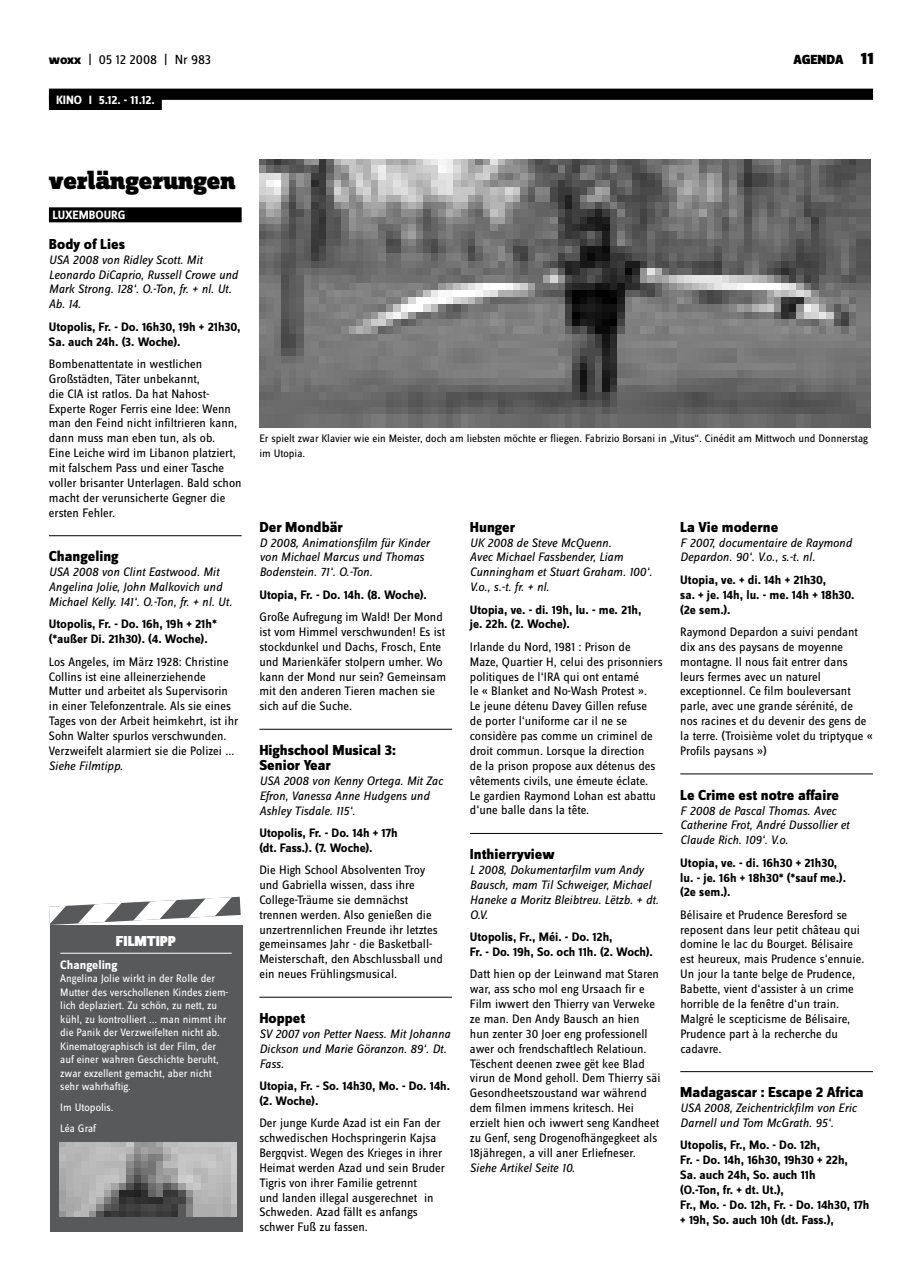
<style>
.page{position:relative;width:922px;height:1276px;background:#fff}
.page>*{position:absolute;margin:0;border:0;box-sizing:border-box;transform-origin:0 0}
.t1{font:900 26.25px "Zine Slab Dis";letter-spacing:-.005em;color:#000}
.t2{font:800 15px/14.9px "Zine Sans Dis";color:#000}
.t3{font:900 15px "Zine Sans Dis";letter-spacing:-.01em;color:#fff}
.t4{font:13.75px "Zine Sans Dis";color:#000}
.t5{font:900 13.75px "Zine Sans Dis";color:#000}
.t6{font:12.75px/14.9px "Zine Sans Dis";color:#000}
.t7{font:italic 12.75px/14.9px "Zine Sans Dis";color:#000}
.t8{font:700 12.75px/14.9px "Zine Sans Dis";color:#000}
.t9{font:700 12.75px "Zine Sans Dis";color:#fff}
.t10{font:700 12.5px "Zine Sans Dis";color:#fff}
.t11{font:11.25px/13.5px "Zine Sans Dis";color:#fff}
.t12{font:11.25px/14.9px "Zine Sans Dis";color:#000}
.s1{font-weight:800}
.s2{font-size:17.5px}
</style>
<div class="page">
<div style="left:49px;top:89px;width:823px;height:11px;background:#000"></div>
<div style="left:50px;top:925px;width:192px;height:306px;background:#58595b"></div>
<hr style="left:60px;top:953px;width:172px;height:1px;background:#fff">
<svg style="left:49px;top:896px;width:192px;height:29px"></svg>
<div style="left:49px;top:207px;width:192px;height:15px;background:#000"></div>
<hr style="left:49px;top:535px;width:192px;height:1px;background:#000">
<hr style="left:259px;top:729px;width:193px;height:1px;background:#000">
<hr style="left:259px;top:997px;width:193px;height:1px;background:#000">
<hr style="left:469px;top:833px;width:193px;height:1px;background:#000">
<hr style="left:680px;top:773px;width:192px;height:1px;background:#000">
<hr style="left:680px;top:1071px;width:192px;height:1px;background:#000">
<img style="left:59px;top:1142px;width:177px;height:74px">
<div style="left:49px;top:94px;width:113px;height:16px;background:#000"></div>
<img style="left:259px;top:159px;width:611px;height:268px">
<p class="t4" style="left:49px;top:53px;width:164px"><span class="s1">woxx</span> | 05 12 2008 | Nr 983</p>
<p class="t5" style="left:793px;top:53px;width:82px">AGENDA <span class="s2">11</span></p>
<p class="t10" style="left:56px;top:93px;width:100px">KINO I 5.12. - 11.12.</p>
<h1 class="t1" style="left:49px;top:167px;width:188px">verlängerungen</h1>
<p class="t10" style="left:52px;top:208px;width:74px">Luxembourg</p>
<p class="t2" style="left:49px;top:237px;width:78px">Body of Lies</p>
<p class="t7" style="left:49px;top:252px;width:190px">USA 2008 von Ridley Scott. Mit<br>Leonardo DiCaprio, Russell Crowe und<br>Mark Strong. 128‘. O.-Ton, fr. + nl. Ut.<br>Ab. 14.</p>
<p class="t8" style="left:49px;top:320px;width:193px">Utopolis, Fr. - Do. 16h30, 19h + 21h30,<br>Sa. auch 24h. (3. Woche).</p>
<p class="t6" style="left:49px;top:357px;width:194px">Bombenattentate in westlichen Großstädten, Täter unbekannt,<br>die CIA ist ratlos. Da hat Nahost-Experte Roger Ferris eine Idee: Wenn man den Feind nicht infiltrieren kann, dann muss man eben tun, als ob.<br>Eine Leiche wird im Libanon platziert, mit falschem Pass und einer Tasche voller brisanter Unterlagen. Bald schon macht der verunsicherte Gegner die ersten Fehler.</p>
<p class="t2" style="left:49px;top:550px;width:71px">Changeling</p>
<p class="t7" style="left:49px;top:565px;width:184px">USA 2008 von Clint Eastwood. Mit<br>Angelina Jolie, John Malkovich und<br>Michael Kelly. 141‘. O.-Ton, fr. + nl. Ut.</p>
<p class="t8" style="left:49px;top:617px;width:169px">Utopolis, Fr. - Do. 16h, 19h + 21h* (*außer Di. 21h30). (4. Woche).</p>
<p class="t6" style="left:49px;top:655px;width:191px">Los Angeles, im März 1928: Christine Collins ist eine alleinerziehende Mutter und arbeitet als Supervisorin in einer Telefonzentrale. Als sie eines Tages von der Arbeit heimkehrt, ist ihr Sohn Walter spurlos verschwunden.<br>Verzweifelt alarmiert sie die Polizei ...</p>
<p class="t7" style="left:49px;top:758px;width:76px">Siehe Filmtipp.</p>
<p class="t3" style="left:116px;top:933px;width:62px">FILMTIPP</p>
<p class="t9" style="left:60px;top:958px;width:59px">Changeling</p>
<p class="t11" style="left:60px;top:972px;width:170px">Angelina Jolie wirkt in der Rolle der Mutter des verschollenen Kindes ziem&shy;lich deplaziert. Zu schön, zu nett, zu kühl, zu kontrolliert ... man nimmt ihr die Panik der Verzweifelten nicht ab.<br>Kinematographisch ist der Film, der auf einer wahren Geschichte beruht, zwar exzellent gemacht, aber nicht sehr wahrhaftig.</p>
<p class="t11" style="left:60px;top:1097px;width:55px;line-height:20.6px">Im Utopolis.<br>Léa Graf</p>
<p class="t12" style="left:259px;top:431px;width:610px">Er spielt zwar Klavier wie ein Meister, doch am liebsten möchte er fliegen. Fabrizio Borsani in „Vitus“. Cinédit am Mittwoch und Donnerstag im Utopia.</p>
<p class="t2" style="left:259px;top:520px;width:85px">Der Mondbär</p>
<p class="t7" style="left:259px;top:535px;width:172px">D 2008, Animationsfilm für Kinder von Michael Marcus und Thomas<br>Bodenstein. 71‘. O.-Ton.</p>
<p class="t8" style="left:259px;top:588px;width:169px">Utopia, Fr. - Do. 14h. (8. Woche).</p>
<p class="t6" style="left:259px;top:610px;width:188px">Große Aufregung im Wald! Der Mond ist vom Himmel verschwunden! Es ist stockdunkel und Dachs, Frosch, Ente und Marienkäfer stolpern umher. Wo kann der Mond nur sein? Gemeinsam mit den anderen Tieren machen sie sich auf die Suche.</p>
<p class="t2" style="left:259px;top:743px;width:138px">Highschool Musical 3:<br>Senior Year</p>
<p class="t7" style="left:259px;top:773px;width:185px">USA 2008 von Kenny Ortega. Mit Zac<br>Efron, Vanessa Anne Hudgens und<br>Ashley Tisdale. 115‘.</p>
<p class="t8" style="left:259px;top:826px;width:140px">Utopolis, Fr. - Do. 14h + 17h (dt. Fass.). (7. Woche).</p>
<p class="t6" style="left:259px;top:863px;width:185px">Die High School Absolventen Troy und Gabriella wissen, dass ihre College-Träume sie demnächst trennen werden. Also genießen die unzertrennlichen Freunde ihr letztes gemeinsames Jahr - die Basketball-Meisterschaft, den Abschlussball und ein neues Frühlingsmusical.</p>
<p class="t2" style="left:259px;top:1011px;width:47px">Hoppet</p>
<p class="t7" style="left:259px;top:1026px;width:192px">SV 2007 von Petter Naess. Mit Johanna<br>Dickson und Marie Göranzon. 89‘. Dt.<br>Fass.</p>
<p class="t8" style="left:259px;top:1079px;width:192px">Utopia, Fr. - So. 14h30, Mo. - Do. 14h. (2. Woche).</p>
<p class="t6" style="left:259px;top:1116px;width:187px">Der junge Kurde Azad ist ein Fan der schwedischen Hochspringerin Kajsa Bergqvist. Wegen des Krieges in ihrer Heimat werden Azad und sein Bruder Tigris von ihrer Familie getrennt<br>und landen illegal ausgerechnet in Schweden. Azad fällt es anfangs schwer Fuß zu fassen.</p>
<p class="t2" style="left:469px;top:520px;width:47px">Hunger</p>
<p class="t7" style="left:469px;top:535px;width:184px">UK 2008 de Steve McQuenn.<br>Avec Michael Fassbender, Liam<br>Cunningham et Stuart Graham. 100‘.<br>V.o., s.-t. fr. + nl.</p>
<p class="t8" style="left:469px;top:602px;width:173px">Utopia, ve. - di. 19h, lu. - me. 21h, je. 22h. (2. Woche).</p>
<p class="t6" style="left:469px;top:640px;width:194px">Irlande du Nord, 1981 : Prison de Maze, Quartier H, celui des prisonniers politiques de l‘IRA qui ont entamé<br>le « Blanket and No-Wash Protest ».<br>Le jeune détenu Davey Gillen refuse<br>de porter l‘uniforme car il ne se considère pas comme un criminel de droit commun. Lorsque la direction<br>de la prison propose aux détenus des vêtements civils, une émeute éclate.<br>Le gardien Raymond Lohan est abattu d‘une balle dans la tête.</p>
<p class="t2" style="left:469px;top:847px;width:86px">Inthierryview</p>
<p class="t7" style="left:469px;top:862px;width:190px">L 2008, Dokumentarfilm vum Andy<br>Bausch, mam Til Schweiger, Michael<br>Haneke a Moritz Bleibtreu. Lëtzb. + dt.<br>O.V.</p>
<p class="t8" style="left:469px;top:930px;width:184px">Utopolis, Fr., Méi. - Do. 12h,<br>Fr. - Do. 19h, So. och 11h. (2. Woch).</p>
<p class="t6" style="left:469px;top:967px;width:192px">Datt hien op der Leinwand mat Staren war, ass scho mol eng Ursaach fir e Film iwwert den Thierry van Verweke ze man. Den Andy Bausch an hien hun zenter 30 Joer eng professionell awer och frendschaftlech Relatioun.<br>Tëschent deenen zwee gët kee Blad virun de Mond geholl. Dem Thierry säi Gesondheetszoustand war während dem filmen immens kritesch. Hei erzielt hien och iwwert seng Kandheet zu Genf, seng Drogenofhängegkeet als 18jähregen, a vill aner Erliefneser.</p>
<p class="t7" style="left:469px;top:1160px;width:106px">Siehe Artikel Seite 10.</p>
<p class="t2" style="left:680px;top:520px;width:99px">La Vie moderne</p>
<p class="t7" style="left:680px;top:535px;width:173px">F 2007, documentaire de Raymond<br>Depardon. 90‘. V.o., s.-t. nl.</p>
<p class="t8" style="left:680px;top:573px;width:175px">Utopia, ve. + di. 14h + 21h30,<br>sa. + je. 14h, lu. - me. 14h + 18h30. (2e sem.).</p>
<p class="t6" style="left:680px;top:625px;width:194px">Raymond Depardon a suivi pendant dix ans des paysans de moyenne montagne. Il nous fait entrer dans leurs fermes avec un naturel exceptionnel. Ce film bouleversant parle, avec une grande sérénité, de nos racines et du devenir des gens de la terre. (Troisième volet du triptyque «<br>Profils paysans »)</p>
<p class="t2" style="left:680px;top:788px;width:160px">Le Crime est notre affaire</p>
<p class="t7" style="left:680px;top:803px;width:170px">F 2008 de Pascal Thomas. Avec<br>Catherine Frot, André Dussollier et<br>Claude Rich. 109‘. V.o.</p>
<p class="t8" style="left:680px;top:855px;width:167px">Utopia, ve. - di. 16h30 + 21h30, lu. - je. 16h + 18h30* (*sauf me.). (2e sem.).</p>
<p class="t6" style="left:680px;top:908px;width:185px">Bélisaire et Prudence Beresford se reposent dans leur petit château qui domine le lac du Bourget. Bélisaire est heureux, mais Prudence s‘ennuie.<br>Un jour la tante belge de Prudence,<br>Babette, vient d‘assister à un crime horrible de la fenêtre d‘un train.<br>Malgré le scepticisme de Bélisaire,<br>Prudence part à la recherche du cadavre.</p>
<p class="t2" style="left:680px;top:1086px;width:185px">Madagascar : Escape 2 Africa</p>
<p class="t7" style="left:680px;top:1100px;width:178px">USA 2008, Zeichentrickfilm von Eric<br>Darnell und Tom McGrath. 95‘.</p>
<p class="t8" style="left:680px;top:1138px;width:191px">Utopolis, Fr., Mo. - Do. 12h,<br>Fr. - Do. 14h, 16h30, 19h30 + 22h,<br>Sa. auch 24h, So. auch 11h<br>(O.-Ton, fr. + dt. Ut.),<br>Fr., Mo. - Do. 12h, Fr. - Do. 14h30, 17h + 19h, So. auch 10h (dt. Fass.),</p>
</div>
